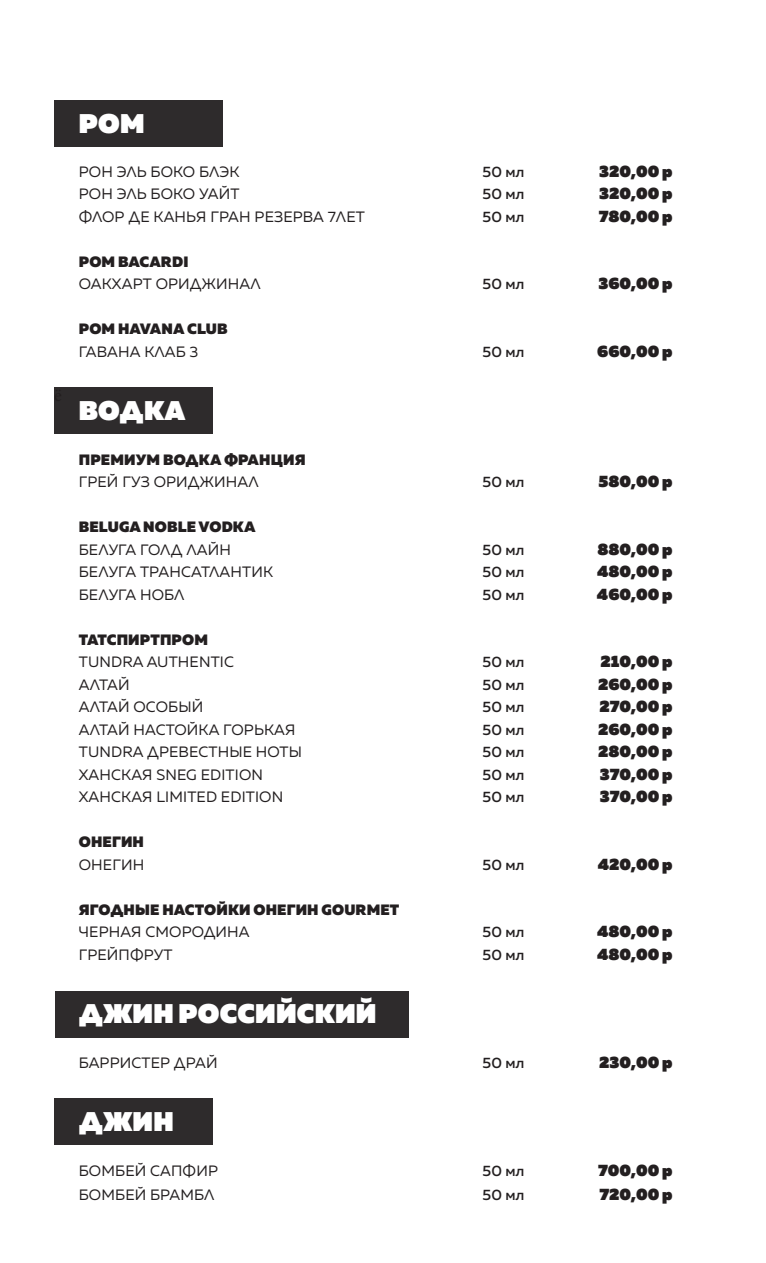
<style>
.page{position:relative;width:766px;height:1263px;background:#fff}
.page>*{position:absolute;margin:0;border:0;box-sizing:border-box;transform-origin:0 0}
.t1{font:800 27px "Muller";letter-spacing:.01em;color:#fff}
.t2{font:800 16.5px "Muller";color:#231f20}
.t3{font:15px "Muller";letter-spacing:.01em;color:#231f20}
.t4{font:900 15px "Muller";letter-spacing:.01em;color:#231f20}
.t5{font:500 15px "Muller";color:#231f20}
</style>
<div class="page">
<div style="left:54px;top:101px;width:169px;height:46px;background:#2e2b2c"></div>
<div style="left:54px;top:388px;width:159px;height:46px;background:#2e2b2c"></div>
<div style="left:55px;top:991px;width:353px;height:46px;background:#2e2b2c"></div>
<div style="left:55px;top:1098px;width:158px;height:47px;background:#2e2b2c"></div>
<p class="t1" style="left:79px;top:106px;width:67px">РОМ</p>
<p class="t3" style="left:79px;top:162px;width:162px">РОН ЭЛЬ БОКО БЛЭК</p>
<p class="t5" style="left:482px;top:162px;width:43px">50 мл</p>
<p class="t2" style="left:599px;top:160px;width:75px">320,00 р</p>
<p class="t3" style="left:79px;top:185px;width:162px">РОН ЭЛЬ БОКО УАЙТ</p>
<p class="t5" style="left:482px;top:185px;width:43px">50 мл</p>
<p class="t2" style="left:599px;top:183px;width:75px">320,00 р</p>
<p class="t3" style="left:79px;top:207px;width:287px">ФЛОР ДЕ КАНЬЯ ГРАН РЕЗЕРВА 7ЛЕТ</p>
<p class="t5" style="left:482px;top:207px;width:43px">50 мл</p>
<p class="t2" style="left:598px;top:205px;width:75px">780,00 р</p>
<p class="t4" style="left:79px;top:252px;width:111px">РОМ BACARDI</p>
<p class="t3" style="left:79px;top:275px;width:183px">ОАКХАРТ ОРИДЖИНАЛ</p>
<p class="t5" style="left:482px;top:275px;width:43px">50 мл</p>
<p class="t2" style="left:598px;top:273px;width:75px">360,00 р</p>
<p class="t4" style="left:79px;top:319px;width:150px">РОМ HAVANA CLUB</p>
<p class="t3" style="left:79px;top:342px;width:121px">ГАВАНА КЛАБ 3</p>
<p class="t5" style="left:482px;top:342px;width:43px">50 мл</p>
<p class="t2" style="left:597px;top:340px;width:77px">660,00 р</p>
<p class="t1" style="left:79px;top:393px;width:108px">ВОДКА</p>
<p class="t4" style="left:79px;top:450px;width:228px">ПРЕМИУМ ВОДКА ФРАНЦИЯ</p>
<p class="t3" style="left:79px;top:473px;width:181px">ГРЕЙ ГУЗ ОРИДЖИНАЛ</p>
<p class="t5" style="left:482px;top:473px;width:43px">50 мл</p>
<p class="t2" style="left:598px;top:471px;width:75px">580,00 р</p>
<p class="t4" style="left:79px;top:517px;width:178px">BELUGA NOBLE VODKA</p>
<p class="t3" style="left:79px;top:540px;width:153px">БЕЛУГА ГОЛД ЛАЙН</p>
<p class="t5" style="left:482px;top:540px;width:43px">50 мл</p>
<p class="t2" style="left:597px;top:538px;width:76px">880,00 р</p>
<p class="t3" style="left:79px;top:563px;width:196px">БЕЛУГА ТРАНСАТЛАНТИК</p>
<p class="t5" style="left:482px;top:563px;width:43px">50 мл</p>
<p class="t2" style="left:597px;top:561px;width:77px">480,00 р</p>
<p class="t3" style="left:79px;top:585px;width:107px">БЕЛУГА НОБЛ</p>
<p class="t5" style="left:482px;top:585px;width:43px">50 мл</p>
<p class="t2" style="left:596px;top:583px;width:77px">460,00 р</p>
<p class="t4" style="left:79px;top:630px;width:131px">ТАТСПИРТПРОМ</p>
<p class="t3" style="left:79px;top:653px;width:156px">TUNDRA AUTHENTIC</p>
<p class="t5" style="left:482px;top:653px;width:43px">50 мл</p>
<p class="t2" style="left:600px;top:651px;width:73px">210,00 р</p>
<p class="t3" style="left:79px;top:675px;width:52px">АЛТАЙ</p>
<p class="t5" style="left:482px;top:675px;width:43px">50 мл</p>
<p class="t2" style="left:598px;top:673px;width:76px">260,00 р</p>
<p class="t3" style="left:79px;top:698px;width:126px">АЛТАЙ ОСОБЫЙ</p>
<p class="t5" style="left:482px;top:698px;width:43px">50 мл</p>
<p class="t2" style="left:599px;top:696px;width:74px">270,00 р</p>
<p class="t3" style="left:79px;top:720px;width:218px">АЛТАЙ НАСТОЙКА ГОРЬКАЯ</p>
<p class="t5" style="left:482px;top:720px;width:43px">50 мл</p>
<p class="t2" style="left:598px;top:718px;width:76px">260,00 р</p>
<p class="t3" style="left:79px;top:743px;width:224px">TUNDRA ДРЕВЕСТНЫЕ НОТЫ</p>
<p class="t5" style="left:482px;top:743px;width:43px">50 мл</p>
<p class="t2" style="left:598px;top:741px;width:76px">280,00 р</p>
<p class="t3" style="left:79px;top:765px;width:186px">ХАНСКАЯ SNEG EDITION</p>
<p class="t5" style="left:482px;top:765px;width:43px">50 мл</p>
<p class="t2" style="left:599px;top:763px;width:74px">370,00 р</p>
<p class="t3" style="left:79px;top:788px;width:206px">ХАНСКАЯ LIMITED EDITION</p>
<p class="t5" style="left:482px;top:788px;width:43px">50 мл</p>
<p class="t2" style="left:599px;top:786px;width:74px">370,00 р</p>
<p class="t4" style="left:79px;top:832px;width:67px">ОНЕГИН</p>
<p class="t3" style="left:79px;top:855px;width:67px">ОНЕГИН</p>
<p class="t5" style="left:482px;top:855px;width:43px">50 мл</p>
<p class="t2" style="left:597px;top:853px;width:76px">420,00 р</p>
<p class="t4" style="left:79px;top:900px;width:322px">ЯГОДНЫЕ НАСТОЙКИ ОНЕГИН GOURMET</p>
<p class="t3" style="left:79px;top:923px;width:172px">ЧЕРНАЯ СМОРОДИНА</p>
<p class="t5" style="left:482px;top:923px;width:43px">50 мл</p>
<p class="t2" style="left:597px;top:921px;width:77px">480,00 р</p>
<p class="t3" style="left:79px;top:945px;width:95px">ГРЕЙПФРУТ</p>
<p class="t5" style="left:482px;top:945px;width:43px">50 мл</p>
<p class="t2" style="left:597px;top:943px;width:77px">480,00 р</p>
<p class="t1" style="left:79px;top:996px;width:299px">ДЖИН РОССИЙСКИЙ</p>
<p class="t3" style="left:79px;top:1053px;width:140px">БАРРИСТЕР ДРАЙ</p>
<p class="t5" style="left:482px;top:1053px;width:43px">50 мл</p>
<p class="t2" style="left:599px;top:1051px;width:75px">230,00 р</p>
<p class="t1" style="left:79px;top:1104px;width:96px">ДЖИН</p>
<p class="t3" style="left:79px;top:1161px;width:141px">БОМБЕЙ САПФИР</p>
<p class="t5" style="left:482px;top:1161px;width:43px">50 мл</p>
<p class="t2" style="left:598px;top:1159px;width:76px">700,00 р</p>
<p class="t3" style="left:79px;top:1185px;width:137px">БОМБЕЙ БРАМБЛ</p>
<p class="t5" style="left:482px;top:1185px;width:43px">50 мл</p>
<p class="t2" style="left:599px;top:1183px;width:74px">720,00 р</p>
</div>
